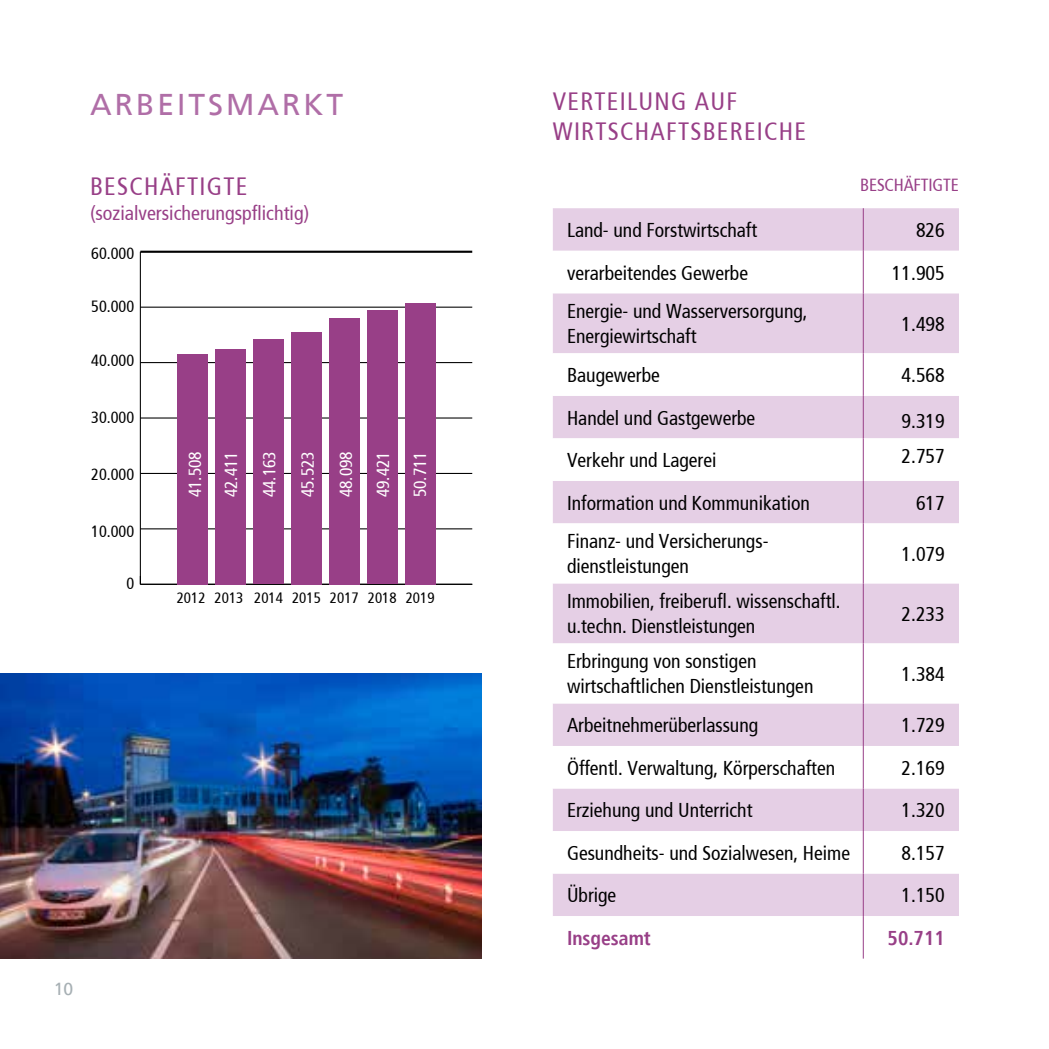
<style>
.page{position:relative;width:1049px;height:1049px;background:#fff}
.page>*{position:absolute;margin:0;border:0;box-sizing:border-box;transform-origin:0 0}
.t1{font:30px "Frutiger";letter-spacing:.1em;color:#b06ea7}
.t2{font:condensed 25px/30px "Frutiger";letter-spacing:.05em;color:#983f87}
.t3{font:condensed 20px/25px "Frutiger";color:#000}
.t4{font:condensed 20px "Frutiger";color:#983f87}
.t5{font:700 condensed 20px "Frutiger";color:#983f87}
.t6{font:condensed 17.5px/37.8px "Frutiger";color:#fff}
.t7{font:condensed 17.5px "Frutiger";letter-spacing:-.01em;color:#983f87}
.t8{font:17.5px "Frutiger";color:#a7b0b4}
.t9{font:condensed 16.25px "Frutiger";color:#000}
.t10{font:condensed 15px "Frutiger";color:#000}
</style>
<div class="page">
<hr style="left:140px;top:252px;width:1px;height:332px;background:#000">
<hr style="left:140px;top:584px;width:332px;height:1px;background:#000">
<hr style="left:140px;top:528px;width:332px;height:1px;background:#000">
<hr style="left:140px;top:473px;width:332px;height:1px;background:#000">
<hr style="left:140px;top:417px;width:332px;height:1px;background:#000">
<hr style="left:140px;top:362px;width:332px;height:1px;background:#000">
<hr style="left:140px;top:307px;width:332px;height:1px;background:#000">
<hr style="left:140px;top:251px;width:332px;height:2px;background:#000">
<div style="left:405px;top:303px;width:30px;height:281px;background:#983f87"></div>
<div style="left:367px;top:310px;width:30px;height:274px;background:#983f87"></div>
<div style="left:329px;top:318px;width:30px;height:266px;background:#983f87"></div>
<div style="left:291px;top:332px;width:30px;height:252px;background:#983f87"></div>
<div style="left:253px;top:339px;width:31px;height:245px;background:#983f87"></div>
<div style="left:215px;top:349px;width:31px;height:235px;background:#983f87"></div>
<div style="left:177px;top:354px;width:31px;height:230px;background:#983f87"></div>
<div style="left:553px;top:208px;width:406px;height:43px;background:#e5cfe5"></div>
<svg style="left:553px;top:251px;width:406px;height:707px"></svg>
<hr style="left:863px;top:208px;width:1px;height:43px;background:#983f87">
<hr style="left:863px;top:251px;width:1px;height:42px;background:#983f87">
<hr style="left:863px;top:293px;width:1px;height:60px;background:#983f87">
<hr style="left:863px;top:353px;width:1px;height:43px;background:#983f87">
<hr style="left:863px;top:396px;width:1px;height:42px;background:#983f87">
<hr style="left:863px;top:438px;width:1px;height:43px;background:#983f87">
<hr style="left:863px;top:481px;width:1px;height:42px;background:#983f87">
<hr style="left:863px;top:523px;width:1px;height:60px;background:#983f87">
<hr style="left:863px;top:583px;width:1px;height:60px;background:#983f87">
<hr style="left:863px;top:643px;width:1px;height:60px;background:#983f87">
<hr style="left:863px;top:703px;width:1px;height:43px;background:#983f87">
<hr style="left:863px;top:746px;width:1px;height:42px;background:#983f87">
<hr style="left:863px;top:788px;width:1px;height:43px;background:#983f87">
<hr style="left:863px;top:831px;width:1px;height:42px;background:#983f87">
<hr style="left:863px;top:873px;width:1px;height:43px;background:#983f87">
<hr style="left:863px;top:916px;width:1px;height:42px;background:#983f87">
<img style="left:0;top:673px;width:482px;height:286px">
<h1 class="t1" style="left:90px;top:91px;width:255px">ARB EITSMARKT</h1>
<p class="t2" style="left:90px;top:173px;width:156px">Beschäftigte</p>
<p class="t4" style="left:90px;top:204px;width:221px">(sozialversicherungspflichtig)</p>
<p class="t9" style="left:91px;top:246px;width:44px">60.000</p>
<p class="t9" style="left:91px;top:299px;width:44px">50.000</p>
<p class="t9" style="left:91px;top:353px;width:44px">40.000</p>
<p class="t9" style="left:91px;top:410px;width:44px">30.000</p>
<p class="t9" style="left:91px;top:467px;width:44px">20.000</p>
<p class="t9" style="left:91px;top:524px;width:44px">10.000</p>
<p class="t9" style="left:126px;top:576px;width:9px">0</p>
<p class="t6" style="left:178px;top:497px;width:48px;line-height:36.2px;rotate:-90deg">41.508<br>42.411</p>
<p class="t6" style="left:252px;top:497px;width:48px;text-align:justify;rotate:-90deg">44.163<br>45.523<br>48.098<br>49.421</p>
<p class="t6" style="left:402px;top:497px;width:48px;rotate:-90deg">50.711</p>
<p class="t10" style="left:177px;top:591px;width:259px">2012 2013 2014 2015 2017 2018 2019</p>
<p class="t8" style="left:54px;top:981px;width:21px">10</p>
<p class="t2" style="left:553px;top:88px;width:68px">Verteilung</p>
<p class="t2" style="left:553px;top:88px;width:171px;text-indent:142px">auf<br>Wirtschaftsberei</p>
<p class="t2" style="left:764px;top:118px;width:28px">che</p>
<p class="t7" style="left:860px;top:178px;width:98px">Beschäftigte</p>
<p class="t3" style="left:567px;top:219px;width:192px">Land- und Forstwirtschaft</p>
<p class="t3" style="left:916px;top:219px;width:30px">826</p>
<p class="t3" style="left:567px;top:262px;width:183px">verarbeitendes Gewerbe</p>
<p class="t3" style="left:892px;top:262px;width:54px">11.905</p>
<p class="t3" style="left:567px;top:300px;width:242px">Energie- und Wasserversorgung,<br>Energiewirtschaft</p>
<p class="t3" style="left:901px;top:313px;width:45px">1.498</p>
<p class="t3" style="left:567px;top:364px;width:94px">Baugewerbe</p>
<p class="t3" style="left:901px;top:364px;width:45px">4.568</p>
<p class="t3" style="left:567px;top:407px;width:190px">Handel und Gastgewerbe</p>
<p class="t3" style="left:901px;top:410px;width:45px">9.319</p>
<p class="t3" style="left:567px;top:449px;width:151px">Verkehr und Lagerei</p>
<p class="t3" style="left:901px;top:445px;width:45px">2.757</p>
<p class="t3" style="left:567px;top:492px;width:244px">Information und Kommunikation</p>
<p class="t3" style="left:916px;top:492px;width:30px">617</p>
<p class="t3" style="left:567px;top:530px;width:203px">Finanz- und Versicherungs&shy;dienstleistungen</p>
<p class="t3" style="left:901px;top:543px;width:45px">1.079</p>
<p class="t3" style="left:567px;top:590px;width:275px">Immobilien, freiberufl. wissenschaftl. u.techn. Dienstleistungen</p>
<p class="t3" style="left:567px;top:650px;width:248px">Erbringung von sonstigen wirtschaftlichen Dienstleistungen</p>
<p class="t3" style="left:901px;top:603px;width:45px">2.233</p>
<p class="t3" style="left:901px;top:663px;width:45px">1.384</p>
<p class="t3" style="left:567px;top:714px;width:193px">Arbeitnehmerüberlassung</p>
<p class="t3" style="left:901px;top:714px;width:45px">1.729</p>
<p class="t3" style="left:567px;top:757px;width:270px">Öffentl. Verwaltung, Körperschaften</p>
<p class="t3" style="left:901px;top:757px;width:45px">2.169</p>
<p class="t3" style="left:567px;top:799px;width:187px">Erziehung und Unterricht</p>
<p class="t3" style="left:901px;top:799px;width:45px">1.320</p>
<p class="t3" style="left:567px;top:842px;width:285px">Gesundheits- und Sozialwesen, Heime</p>
<p class="t3" style="left:901px;top:842px;width:45px">8.157</p>
<p class="t3" style="left:567px;top:884px;width:51px">Übrige</p>
<p class="t3" style="left:901px;top:884px;width:45px">1.150</p>
<p class="t5" style="left:567px;top:929px;width:85px">Insgesamt</p>
<p class="t5" style="left:887px;top:929px;width:59px">50.711</p>
</div>
